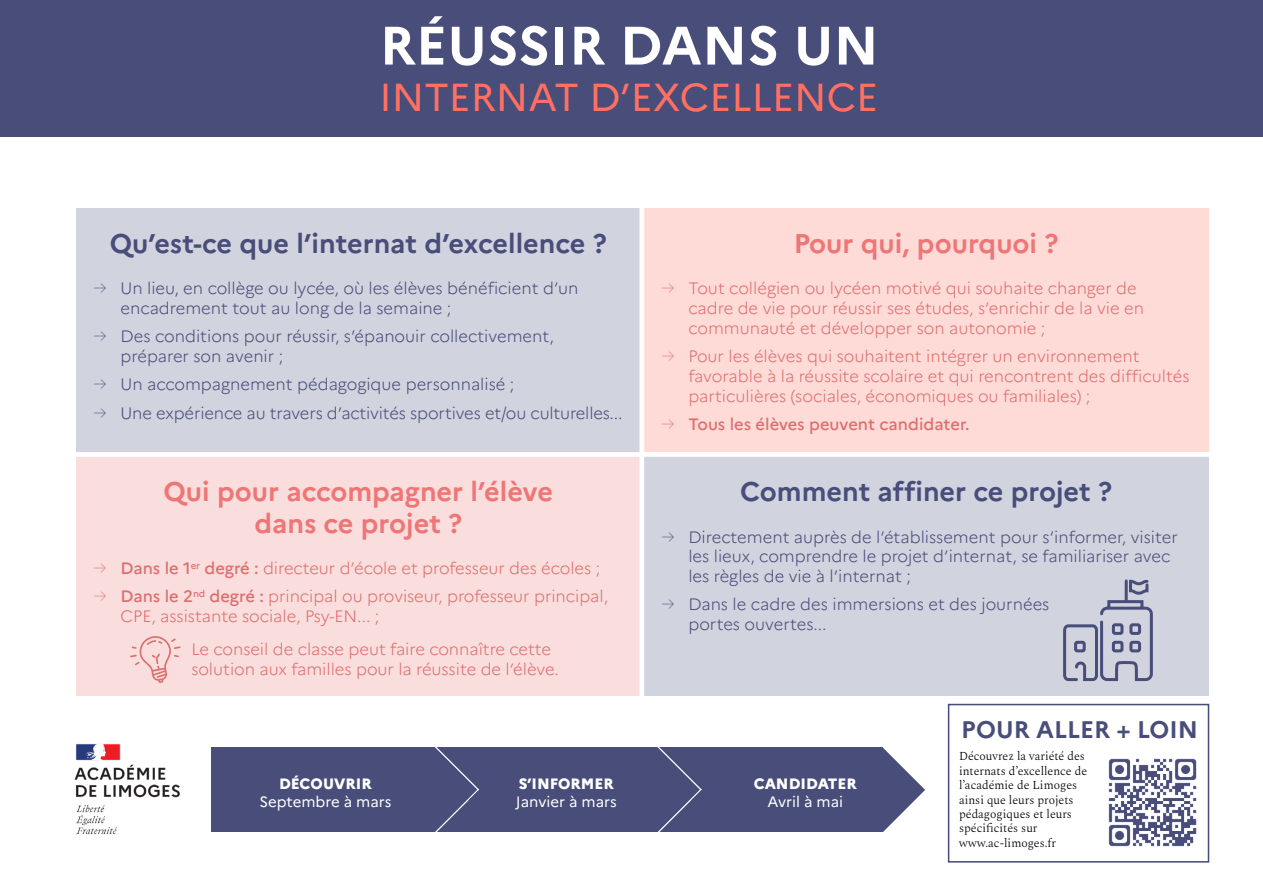
<style>
.page{position:relative;width:1263px;height:893px;background:#fff}
.page>*{position:absolute;margin:0;border:0;box-sizing:border-box;transform-origin:0 0}
.t1{font:700 54px "Marianne";color:#fff}
.t2{font:39px "Marianne";color:#ff7062}
.t3{font:700 27px "Marianne";color:#484d7a}
.t4{font:700 27px/31.5px "Marianne";color:#ee7676;text-align:center}
.t5{font:700 24px "Marianne";color:#484d7a}
.t6{font:300 16.5px/19.8px "Marianne";color:#dd6e6e}
.t7{font:300 16.5px/19.8px "Marianne";color:#484d7a}
.t8{font:500 16.5px "Marianne";color:#dd6e6e}
.t9{font:15px "Marianne";color:#fff}
.t10{font:800 15px "Marianne";color:#fff}
.t11{font:300 12px/14.4px "Spectral";color:#000}
.s1{font-weight:100}
.s2{font-weight:500}
</style>
<div class="page">
<div style="left:0;top:0;width:1263px;height:137px;background:#484d7a"></div>
<div style="left:76px;top:208px;width:566px;height:246px;background:#d1d3de"></div>
<div style="left:643px;top:208px;width:566px;height:246px;background:#ffdbd8"></div>
<div style="left:76px;top:454px;width:566px;height:241px;background:#fadddd"></div>
<div style="left:643px;top:454px;width:566px;height:241px;background:#d1d3de"></div>
<div style="left:639px;top:196px;width:5px;height:523px;background:#fff"></div>
<div style="left:19px;top:452px;width:1195px;height:5px;background:#fff"></div>
<div style="left:211px;top:747px;width:672px;height:85px;background:#484d7a"></div>
<svg style="left:883px;top:748px;width:42px;height:84px"></svg>
<svg style="left:657px;top:747px;width:45px;height:85px"></svg>
<svg style="left:435px;top:747px;width:44px;height:85px"></svg>
<svg style="left:1063px;top:579px;width:90px;height:102px"></svg>
<svg style="left:130px;top:636px;width:51px;height:47px"></svg>
<img style="left:74px;top:744px;width:106px;height:91px">
<img style="left:1108px;top:758px;width:89px;height:89px">
<div style="left:948px;top:704px;width:261px;height:159px;border:2px solid #484d7a"></div>
<h1 class="t1" style="left:379px;top:12px;width:501px">RÉUSSIR DANS UN</h1>
<h2 class="t2" style="left:379px;top:74px;width:500px">INTERNAT D’EXCELLENCE</h2>
<h3 class="t3" style="left:110px;top:227px;width:498px">Qu’est-ce que l’internat d’excellence ?</h3>
<p class="t7" style="left:121px;top:278px;width:459px;text-indent:-27px"><span class="s1">→</span> Un lieu, en collège ou lycée, où les élèves bénéficient d’un encadrement tout au long de la semaine ;</p>
<p class="t7" style="left:121px;top:326px;width:435px;text-indent:-27px"><span class="s1">→</span> Des conditions pour réussir, s’épanouir collectivement, préparer son avenir ;</p>
<p class="t7" style="left:94px;top:375px;width:422px"><span class="s1">→</span> Un accompagnement pédagogique personnalisé ;</p>
<p class="t7" style="left:94px;top:403px;width:531px"><span class="s1">→</span> Une expérience au travers d’activités sportives et/ou culturelles...</p>
<h3 class="t4" style="left:164px;top:476px;width:391px">Qui pour accompagner l’élève dans ce projet ?</h3>
<p class="t6" style="left:94px;top:558px;width:508px"><span class="s1">→</span> <span class="s2">Dans le 1</span><sup>er</sup> <span class="s2">degré :</span> directeur d’école et professeur des écoles ;</p>
<p class="t6" style="left:121px;top:586px;width:489px;text-indent:-27px"><span class="s1">→</span> <span class="s2">Dans le 2</span><sup>nd</sup> <span class="s2">degré :</span> principal ou proviseur, professeur principal,<br>CPE, assistante sociale, Psy-EN... ;</p>
<p class="t6" style="left:191px;top:639px;width:369px">Le conseil de classe peut faire connaître cette solution aux familles pour la réussite de l’élève.</p>
<p class="t10" style="left:279px;top:774px;width:94px">DÉCOUVRIR</p>
<p class="t9" style="left:259px;top:792px;width:134px">Septembre à mars</p>
<p class="t10" style="left:519px;top:774px;width:97px">S’INFORMER</p>
<p class="t9" style="left:516px;top:792px;width:102px">Janvier à mars</p>
<h3 class="t4" style="left:794px;top:228px;width:266px">Pour qui, pourquoi ?</h3>
<p class="t6" style="left:688px;top:278px;width:457px;text-indent:-27px"><span class="s1">→</span> Tout collégien ou lycéen motivé qui souhaite changer de cadre de vie pour réussir ses études, s’enrichir de la vie en communauté et développer son autonomie ;</p>
<p class="t6" style="left:688px;top:346px;width:503px;text-indent:-27px"><span class="s1">→</span> Pour les élèves qui souhaitent intégrer un environnement favorable à la réussite scolaire et qui rencontrent des difficultés particulières (sociales, économiques ou familiales) ;</p>
<p class="t8" style="left:661px;top:414px;width:310px"><span class="s1">→</span> Tous les élèves peuvent candidater.</p>
<h3 class="t3" style="left:740px;top:475px;width:373px">Comment affiner ce projet ?</h3>
<p class="t7" style="left:688px;top:527px;width:491px;text-indent:-27px"><span class="s1">→</span> Directement auprès de l’établissement pour s’informer, visiter les lieux, comprendre le projet d’internat, se familiariser avec les règles de vie à l’internat ;</p>
<p class="t7" style="left:688px;top:595px;width:363px;text-indent:-27px"><span class="s1">→</span> Dans le cadre des immersions et des journées portes ouvertes...</p>
<p class="t10" style="left:754px;top:774px;width:105px">CANDIDATER</p>
<p class="t9" style="left:767px;top:792px;width:77px">Avril à mai</p>
<h3 class="t5" style="left:961px;top:714px;width:238px">POUR ALLER + LOIN</h3>
<p class="t11" style="left:959px;top:748px;width:130px">Découvrez la variété des internats d’excellence de l’académie de Limoges ainsi que leurs projets pédagogiques et leurs spécificités sur www.ac-limoges.fr</p>
</div>
